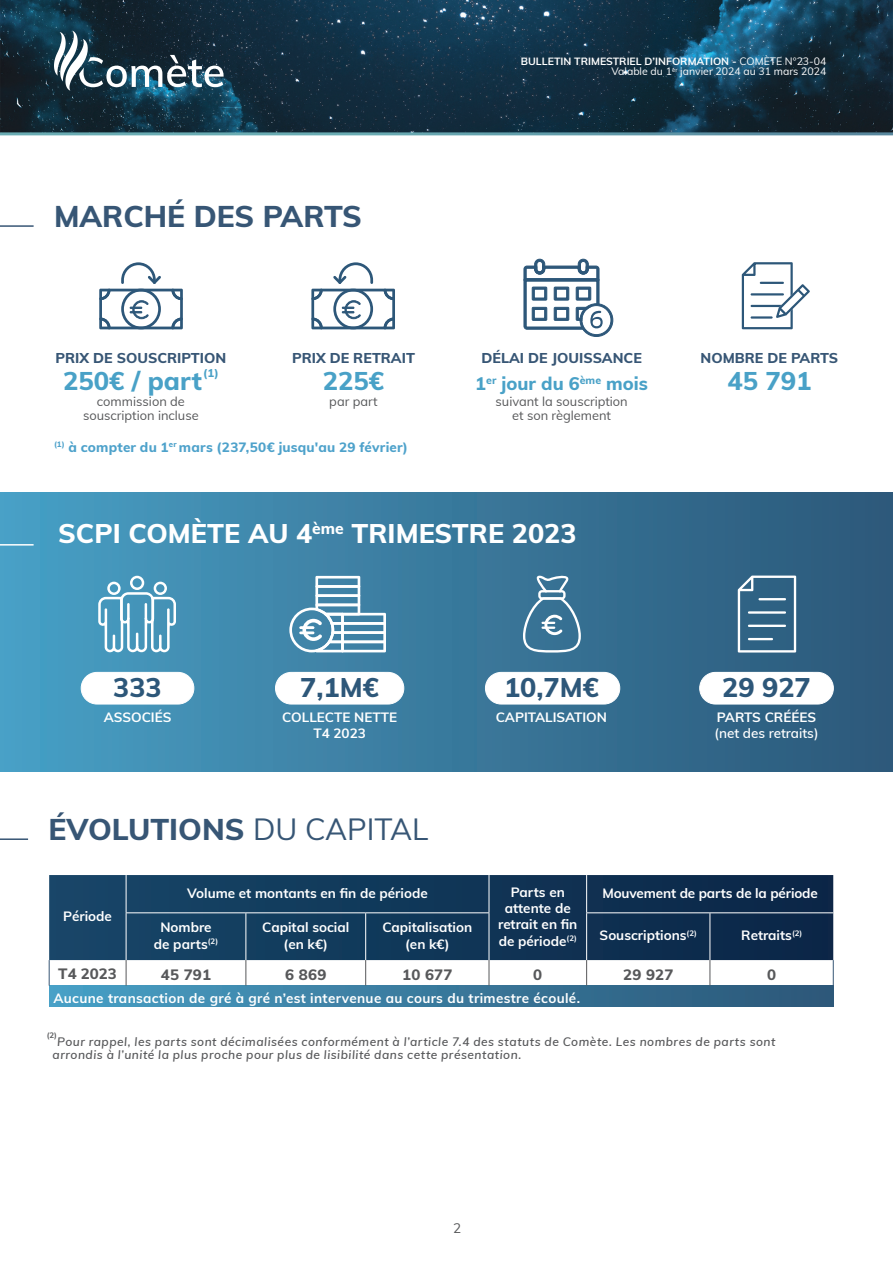
<style>
.page{position:relative;width:893px;height:1263px;background:#fff}
.page>*{position:absolute;margin:0;border:0;box-sizing:border-box;transform-origin:0 0}
.t1{font:800 30px "Muli";color:#375675}
.t2{font:800 27px "Muli";color:#fff}
.Extra_Bold_bleu_Marine{font:800 27px "Muli";color:#2d5779}
.Extra_bold_Cyan{font:800 25.65px "Muli";color:#49a1c7}
.Extra_bold_Cyan-2{font:800 18.15px "Muli";color:#49a1c7}
.t3{font:800 15px "Muli";letter-spacing:.015em;color:#57585a}
.Extra_Bold_bleu_Marine-2{font:800 14.25px "Muli";color:#375675}
.t4{font:700 13.5px/16.2px "Muli";color:#fff;text-align:center}
.t5{font:700 13.5px "Muli";letter-spacing:.025em;color:#fff}
.texte_courant{font:800 13.5px "Muli";letter-spacing:.015em;color:#4ea2cb}
.t6{font:600 13.5px "Muli";color:#fff}
.t7{font:13.5px "Muli";color:#57585a}
.Regular_gris__description{font:12.9px/14.2px "Muli";color:#57585a;text-align:center}
.t8{font:italic 600 12px/13.5px "Muli";letter-spacing:.04em;color:#57585a}
.Extra_bold_Cyan-3{font:800 11.4px "Muli";color:#49a1c7}
.t9{font:700 10.5px "Muli";color:#fff}
.t10{font:10.5px "Muli";color:#fff}
.t11{font:700 7.8px "Muli";color:#57585a}
.s1{font-weight:400}
</style>
<div class="page">
<div style="left:0;top:492px;width:893px;height:279px;background:linear-gradient(to right,#499fc4,#2d5879)"></div>
<img style="left:0;top:0;width:893px;height:132px">
<svg style="left:54px;top:31px;width:170px;height:60px"></svg>
<hr style="left:0;top:838px;width:28px;height:2px;background:#375675">
<svg style="left:49px;top:875px;width:784px;height:85px;background:#123758"></svg>
<div style="left:49px;top:985px;width:784px;height:22px;background:linear-gradient(to right,#489fc4,#2b5576)"></div>
<hr style="left:126px;top:875px;width:1px;height:37px;background:#fff">
<hr style="left:489px;top:875px;width:1px;height:37px;background:#fff">
<hr style="left:586px;top:875px;width:1px;height:37px;background:#fff">
<hr style="left:126px;top:912px;width:120px;height:1px;background:#fff">
<hr style="left:126px;top:913px;width:1px;height:47px;background:#fff">
<hr style="left:246px;top:912px;width:120px;height:1px;background:#fff">
<hr style="left:245px;top:913px;width:1px;height:47px;background:#fff">
<hr style="left:366px;top:912px;width:123px;height:1px;background:#fff">
<hr style="left:365px;top:913px;width:1px;height:47px;background:#fff">
<hr style="left:489px;top:913px;width:1px;height:47px;background:#fff">
<hr style="left:586px;top:912px;width:124px;height:1px;background:#fff">
<hr style="left:586px;top:913px;width:1px;height:47px;background:#fff">
<hr style="left:710px;top:912px;width:123px;height:1px;background:#fff">
<hr style="left:710px;top:913px;width:1px;height:47px;background:#fff">
<svg style="left:49px;top:960px;width:1px;height:25px"></svg>
<svg style="left:833px;top:960px;width:1px;height:25px"></svg>
<svg style="left:126px;top:960px;width:1px;height:25px"></svg>
<svg style="left:246px;top:960px;width:1px;height:25px"></svg>
<svg style="left:365px;top:960px;width:1px;height:25px"></svg>
<svg style="left:489px;top:960px;width:1px;height:25px"></svg>
<svg style="left:586px;top:960px;width:1px;height:25px"></svg>
<svg style="left:710px;top:960px;width:1px;height:25px"></svg>
<hr style="left:0;top:544px;width:34px;height:2px;background:#fff">
<hr style="left:0;top:225px;width:34px;height:2px;background:#375675">
<svg style="left:311px;top:262px;width:84px;height:67px"></svg>
<svg style="left:523px;top:258px;width:91px;height:79px"></svg>
<svg style="left:742px;top:262px;width:68px;height:67px"></svg>
<svg style="left:99px;top:262px;width:84px;height:67px"></svg>
<div style="left:485px;top:672px;width:135px;height:32px;background:#fff;border-radius:16px"></div>
<div style="left:485px;top:672px;width:135px;height:32px;border:1px solid #fff;border-radius:16px"></div>
<svg style="left:523px;top:574px;width:58px;height:78px;background:#5a8aa6"></svg>
<div style="left:541px;top:626px;width:14px;height:3px;border:2px solid #fff"></div>
<svg style="left:289px;top:576px;width:97px;height:76px"></svg>
<div style="left:275px;top:672px;width:129px;height:32px;background:#fff;border-radius:16px"></div>
<div style="left:275px;top:672px;width:129px;height:32px;border:1px solid #fff;border-radius:16px"></div>
<div style="left:81px;top:672px;width:113px;height:32px;background:#fff;border-radius:16px"></div>
<div style="left:81px;top:672px;width:113px;height:32px;border:1px solid #fff;border-radius:16px"></div>
<svg style="left:98px;top:576px;width:78px;height:76px"></svg>
<div style="left:700px;top:672px;width:133px;height:32px;background:#fff;border-radius:16px"></div>
<div style="left:699px;top:672px;width:134px;height:32px;border:1px solid #fff;border-radius:16px"></div>
<svg style="left:738px;top:576px;width:58px;height:76px;background:#4c7895"></svg>
<hr style="left:758px;top:598px;width:28px;height:2px;background:#fff">
<hr style="left:748px;top:611px;width:38px;height:3px;background:#fff">
<hr style="left:748px;top:625px;width:38px;height:2px;background:#fff">
<hr style="left:748px;top:638px;width:25px;height:2px;background:#fff">
<p class="t1" style="left:54px;top:194px;width:309px">MARCHÉ DES PARTS</p>
<p class="Extra_Bold_bleu_Marine-2" style="left:56px;top:347px;width:172px">PRIX DE SOUSCRIPTION</p>
<p class="Extra_bold_Cyan" style="left:63px;top:362px;width:140px">250€ / part</p>
<p class="Extra_bold_Cyan-3" style="left:203px;top:365px;width:17px">(1)</p>
<p class="Regular_gris__description" style="left:83px;top:394px;width:117px">commission de souscription incluse</p>
<p class="Extra_Bold_bleu_Marine-2" style="left:292px;top:347px;width:124px">PRIX DE RETRAIT</p>
<p class="Extra_bold_Cyan" style="left:323px;top:362px;width:63px">225€</p>
<p class="Regular_gris__description" style="left:329px;top:394px;width:50px">par part</p>
<p class="texte_courant" style="left:54px;top:437px;width:355px"><sup>(1)</sup> à compter du 1<sup>er</sup> mars (237,50€ jusqu'au 29 février)</p>
<p class="t9" style="left:521px;top:53px;width:307px">BULLETIN TRIMESTRIEL D’INFORMATION - <span class="s1">COMÈTE N°23-04</span></p>
<p class="t10" style="left:611px;top:64px;width:216px">Valable du 1<sup>er</sup> janvier 2024 au 31 mars 2024</p>
<p class="Extra_Bold_bleu_Marine-2" style="left:481px;top:347px;width:162px">DÉLAI DE JOUISSANCE</p>
<p class="Extra_bold_Cyan-2" style="left:475px;top:370px;width:174px">1<sup>er</sup> jour du 6<sup>ème</sup> mois</p>
<p class="Regular_gris__description" style="left:496px;top:394px;width:134px">suivant la souscription</p>
<p class="Regular_gris__description" style="left:512px;top:408px;width:100px">et son règlement</p>
<p class="Extra_Bold_bleu_Marine-2" style="left:701px;top:347px;width:139px">NOMBRE DE PARTS</p>
<p class="Extra_bold_Cyan" style="left:727px;top:362px;width:86px">45 791</p>
<p class="t2" style="left:58px;top:514px;width:520px">SCPI COMÈTE AU 4<sup>ème</sup> TRIMESTRE 2023</p>
<p class="Extra_Bold_bleu_Marine" style="left:113px;top:668px;width:50px">333</p>
<p class="t4" style="left:104px;top:708px;width:69px">ASSOCIÉS</p>
<p class="Extra_Bold_bleu_Marine" style="left:300px;top:668px;width:80px">7,1M€</p>
<p class="t4" style="left:282px;top:708px;width:116px">COLLECTE NETTE<br>T4 2023</p>
<p class="t1" style="left:49px;top:807px;width:381px">ÉVOLUTIONS <span class="s1">DU CAPITAL</span></p>
<p class="Extra_Bold_bleu_Marine" style="left:504px;top:668px;width:96px">10,7M€</p>
<p class="t4" style="left:496px;top:708px;width:113px">CAPITALISATION</p>
<p class="Extra_Bold_bleu_Marine" style="left:722px;top:668px;width:90px">29 927</p>
<p class="t4" style="left:717px;top:708px;width:101px">PARTS CRÉÉES</p>
<p class="t6" style="left:714px;top:724px;width:106px">(net des retraits)</p>
<p class="t4" style="left:63px;top:908px;width:50px">Période</p>
<p class="t4" style="left:187px;top:884px;width:242px">Volume et montants en fin de période</p>
<p class="t4" style="left:498px;top:883px;width:81px">Parts en attente de retrait en fin de période<sup>(2)</sup></p>
<p class="t4" style="left:602px;top:884px;width:217px">Mouvement de parts de la période</p>
<p class="t4" style="left:154px;top:919px;width:66px">Nombre de parts<sup>(2)</sup></p>
<p class="t4" style="left:262px;top:919px;width:89px">Capital social (en k€)</p>
<p class="t4" style="left:382px;top:919px;width:91px">Capitalisation (en k€)</p>
<p class="t4" style="left:600px;top:927px;width:99px">Souscriptions<sup>(2)</sup></p>
<p class="t4" style="left:741px;top:927px;width:63px">Retraits<sup>(2)</sup></p>
<p class="t3" style="left:58px;top:962px;width:60px">T4 2023</p>
<p class="t3" style="left:161px;top:964px;width:52px">45 791</p>
<p class="t3" style="left:285px;top:964px;width:43px">6 869</p>
<p class="t3" style="left:402px;top:964px;width:52px">10 677</p>
<p class="t3" style="left:533px;top:964px;width:10px">0</p>
<p class="t3" style="left:623px;top:964px;width:52px">29 927</p>
<p class="t3" style="left:767px;top:964px;width:10px">0</p>
<p class="t5" style="left:53px;top:988px;width:528px">Aucune transaction de gré à gré n’est intervenue au cours du trimestre écoulé.</p>
<p class="t11" style="left:47px;top:1030px;width:12px">(2)</p>
<p class="t8" style="left:53px;top:1034px;width:724px;text-indent:5px">Pour rappel, les parts sont décimalisées conformément à l’article 7.4 des statuts de Comète. Les nombres de parts sont arrondis à l’unité la plus proche pour plus de lisibilité dans cette présentation.</p>
<p class="t7" style="left:453px;top:1218px;width:10px">2</p>
</div>
